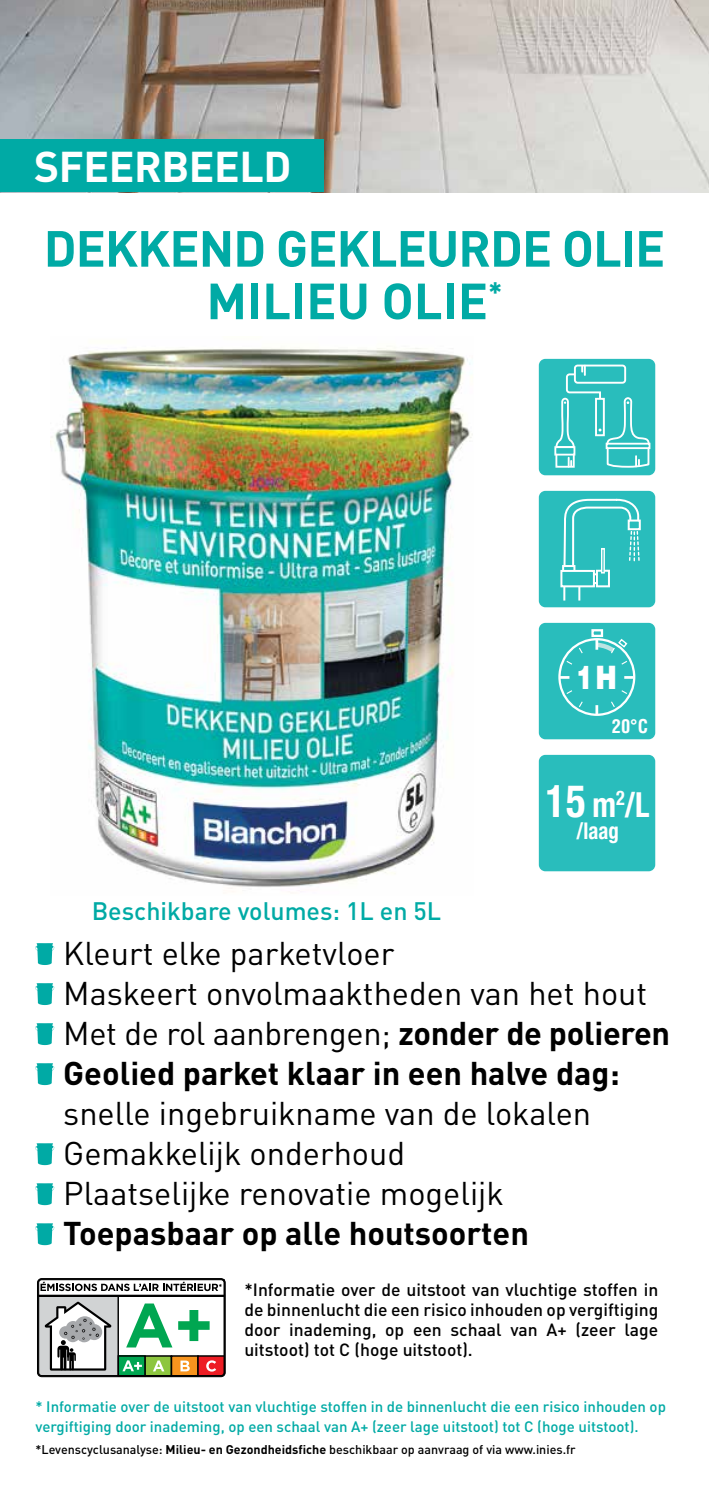
<style>
.page{position:relative;width:709px;height:1489px;background:#fff}
.page>*{position:absolute;margin:0;border:0;box-sizing:border-box;transform-origin:0 0}
.t1{font:700 50px/52.5px "DIN Pro";letter-spacing:-.02em;color:#00aaa5;text-align:center}
.t2{font:700 42.5px "DIN Pro";color:#fff}
.t3{font:700 condensed 34.5px "Helvetica Neue";color:#fff;scale:.9 1}
.t4{font:32.5px/40px "DIN Pro";color:#000}
.t5{font:700 32.5px "DIN Pro";color:#000}
.t6{font:900 32.25px "Helvetica";color:#fff;scale:.8 1}
.t7{font:500 25px "DIN Pro";color:#00aaa5}
.t8{font:700 condensed 23px "Helvetica Neue";color:#fff;scale:.9 1}
.t9{font:700 condensed 18.5px "Helvetica";color:#fff}
.t10{font:500 17.5px/20px "DIN Pro";color:#000;text-align:justify}
.t11{font:500 15px/20px "DIN Pro";color:#00aaa5}
.t12{font:500 12.5px "DIN Pro";color:#000}
.s1{font-size:45px}
.s2{font-weight:700}
</style>
<div class="page">
<img style="left:0;top:0;width:709px;height:192px">
<div style="left:539px;top:359px;width:116px;height:116px;background:#29bdbc;border-radius:7px"></div>
<div style="left:574px;top:364px;width:52px;height:19px;border:2px solid #fff;border-radius:3px"></div>
<svg style="left:554px;top:365px;width:96px;height:103px"></svg>
<div style="left:539px;top:491px;width:116px;height:116px;background:#29bdbc;border-radius:7px"></div>
<div style="left:563px;top:566px;width:11px;height:6px;background:#38c1c0"></div>
<div style="left:562px;top:565px;width:13px;height:8px;border:2px solid #fff"></div>
<div style="left:590px;top:574px;width:10px;height:9px;background:#0fafaa"></div>
<div style="left:589px;top:573px;width:12px;height:11px;border:2px solid #fff"></div>
<svg style="left:562px;top:587px;width:19px;height:14px"></svg>
<svg style="left:562px;top:498px;width:78px;height:71px"></svg>
<div style="left:597px;top:570px;width:12px;height:16px;background:#29bdbc"></div>
<div style="left:596px;top:569px;width:14px;height:18px;border:2px solid #fff"></div>
<div style="left:561px;top:571px;width:33px;height:15px;background:#29bdbc"></div>
<div style="left:560px;top:570px;width:35px;height:17px;border:2px solid #fff"></div>
<div style="left:628px;top:520px;width:11px;height:9px;background:#29bdbc"></div>
<div style="left:627px;top:519px;width:13px;height:11px;border:2px solid #fff"></div>
<div style="left:601px;top:548px;width:4px;height:25px;border:1px solid #fff"></div>
<div style="left:539px;top:623px;width:116px;height:116px;background:#29bdbc;border-radius:7px"></div>
<div style="left:558px;top:638px;width:77px;height:78px;border:2px solid #fff;border-radius:50%"></div>
<div style="left:591px;top:629px;width:12px;height:8px;border:2px solid #fff"></div>
<svg style="left:560px;top:676px;width:9px;height:2px"></svg>
<svg style="left:624px;top:676px;width:9px;height:2px"></svg>
<svg style="left:595px;top:705px;width:3px;height:9px"></svg>
<svg style="left:565px;top:690px;width:18px;height:18px"></svg>
<svg style="left:565px;top:646px;width:18px;height:19px"></svg>
<svg style="left:611px;top:690px;width:17px;height:18px"></svg>
<svg style="left:592px;top:638px;width:36px;height:27px"></svg>
<svg style="left:37px;top:1278px;width:188px;height:98px"></svg>
<svg style="left:35px;top:943px;width:19px;height:22px"></svg>
<svg style="left:35px;top:983px;width:19px;height:22px"></svg>
<svg style="left:35px;top:1023px;width:19px;height:22px"></svg>
<svg style="left:35px;top:1063px;width:19px;height:22px"></svg>
<svg style="left:35px;top:1143px;width:19px;height:22px"></svg>
<svg style="left:35px;top:1183px;width:19px;height:22px"></svg>
<svg style="left:35px;top:1223px;width:19px;height:22px"></svg>
<div style="left:0;top:140px;width:323px;height:52px;background:#00aaa5"></div>
<img style="left:51px;top:346px;width:422px;height:545px">
<div style="left:539px;top:754px;width:116px;height:117px;background:#29bdbc;border-radius:7px"></div>
<h2 class="t2" style="left:34px;top:131px;width:75px">sfeer</h2>
<h2 class="t2" style="left:161px;top:131px;width:53px">beeld</h2>
<h1 class="t1" style="left:44px;top:216px;width:623px">DEKKEND GEKLEURDE OLIE<br>MILIEU OLIE<sup>*</sup></h1>
<p class="t6" style="left:576px;top:656px;width:53px">1H</p>
<p class="t9" style="left:612px;top:715px;width:38px">20°C</p>
<p class="t7" style="left:92px;top:890px;width:351px">Beschikbare volumes: 1L en 5L</p>
<p class="t3" style="left:546px;top:783px;width:117px"><span class="s1">15</span> m<sup>2</sup>/L</p>
<p class="t8" style="left:576px;top:816px;width:48px">/laag</p>
<p class="t4" style="left:63px;top:930px;width:608px">Kleurt elke parketvloer<br>Maskeert onvolmaaktheden van het hout Met de rol aanbrengen; <span class="s2">zonder de polieren Geolied parket klaar in een halve dag:</span></p>
<p class="t4" style="left:63px;top:1090px;width:529px">snelle ingebruikname van de lokalen<br>Gemakkelijk onderhoud<br>Plaatselijke renovatie mogelijk</p>
<p class="t5" style="left:63px;top:1206px;width:467px">Toepasbaar op alle houtsoorten</p>
<p class="t10" style="left:244px;top:1278px;width:415px">*Informatie over de uitstoot van vluchtige stoffen in de binnenlucht die een risico inhouden op vergiftiging door inademing, op een schaal van A+ (zeer lage uitstoot) tot C (hoge uitstoot).</p>
<p class="t11" style="left:35px;top:1394px;width:632px">* Informatie over de uitstoot van vluchtige stoffen in de binnenlucht die een risico inhouden op vergiftiging door inademing, op een schaal van A+ (zeer lage uitstoot) tot C (hoge uitstoot).</p>
<p class="t12" style="left:35px;top:1439px;width:542px">*Levenscyclusanalyse: <span class="s2">Milieu- en Gezondheidsfiche</span> beschikbaar op aanvraag of via www.inies.fr</p>
</div>
